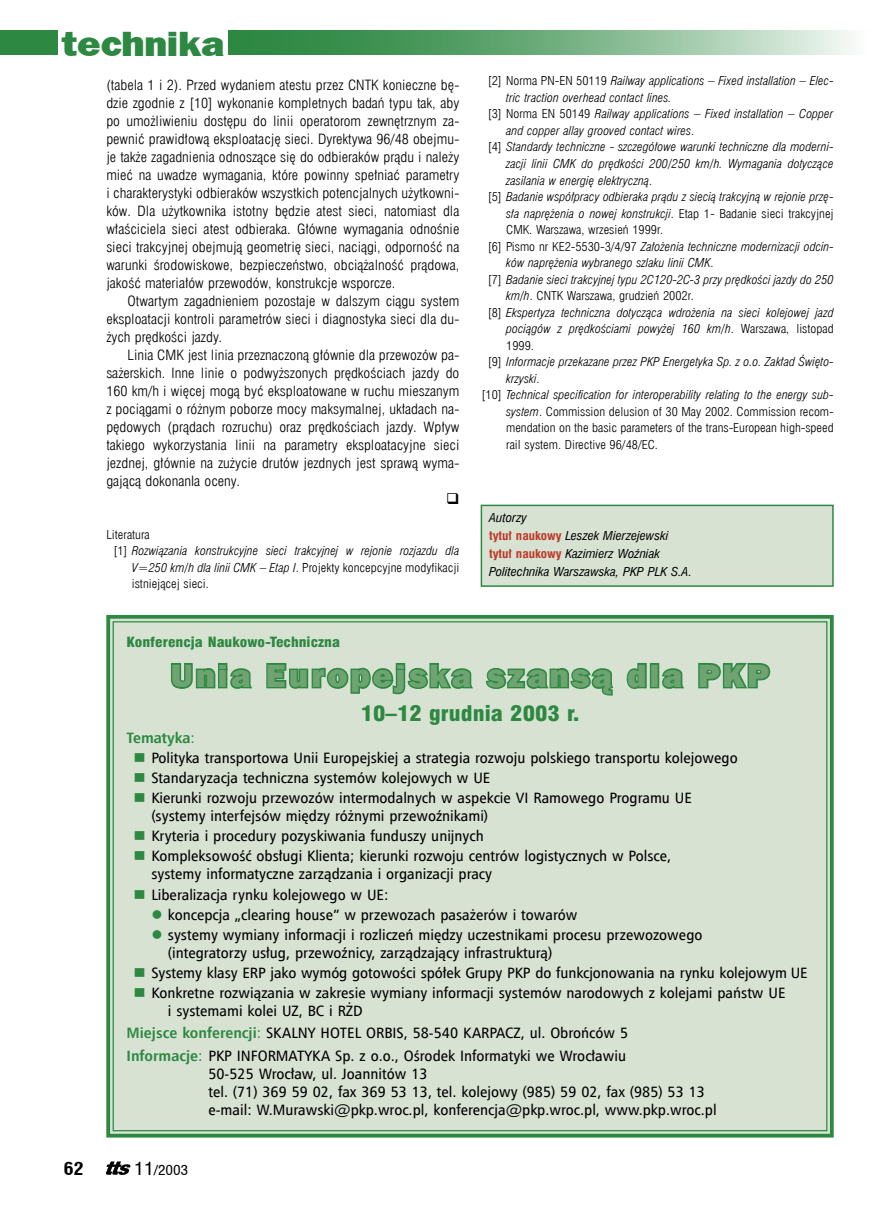
<style>
.page{position:relative;width:872px;height:1212px;background:#fff}
.page>*{position:absolute;margin:0;border:0;box-sizing:border-box;transform-origin:0 0}
.t1{font:36px "Frankfurt Goth Hvypl";color:#2d8842;scale:1.1 1}
.tytuł_świat_duży{font:33px "Frankfurt Goth Hvypl";letter-spacing:.1em;color:#6fa472}
.tytuł1{font:21px "Swis 721 Blk Cn EU Normal";color:#2d8842;scale:1.1 1}
.t2{font:700 18px "Switzerland Condpl";color:#000;scale:1.1 1}
.tekst{font:15px/18px "Humnst 777 Cn EU Normal";color:#000;scale:1.1 1}
.a{font:15px "Humnst 777 Cn EU Normal";color:#000;scale:1.1 1}
.tekst-2{font:15px "Humnst 777 Cn EU Bold";color:#2d8842;scale:1.1 1}
.tekst-3{font:13.8px/18px "Swis 721 Lt Cn EU Normal";color:#000;text-align:justify;scale:1.1 1}
.tytuł1-2{font:13.8px "Swis 721 Blk Cn EU Normal";color:#2d8842;scale:1.1 1}
.t3{font:13.8px "Switzerland Condpl";color:#000;scale:1.1 1}
.literatura{font:12px/16.5px "Swis 721 Lt Cn EU Italic";color:#000;scale:1.1 1}
.literatura-2{font:12px/16.5px "Swis 721 Lt Cn EU Normal";color:#000;text-align:justify;scale:1.1 1}
.autor_stopka{font:12px "Swis 721 Cn EU Italic";color:#000;scale:1.1 1}
.s1{font-family:"Swis 721 Lt Cn EU Normal"}
.s2{font-family:"Swis 721 Lt Cn EU Italic"}
.s3{font-family:"Swis 721 Cn EU Bold";color:#bc3a28}
.s4{font-family:"Humnst 777 Cn EU Normal"}
.s5{color:#2d8842}
.s6{font-family:"Humnst 777 Cn EU Bold";color:#2d8842}
.s7{font-size:18px}
</style>
<div class="page">
<div style="left:0;top:30px;width:57px;height:25px;background:#2d8842"></div>
<svg style="left:228px;top:30px;width:624px;height:25px;background:#77b184"></svg>
<svg style="left:106px;top:1161px;width:24px;height:14px"></svg>
<div style="left:481px;top:505px;width:352px;height:81px;background:#d8e2d3"></div>
<div style="left:480px;top:505px;width:353px;height:82px;border:2px solid #2d8842"></div>
<div style="left:106px;top:614px;width:728px;height:524px;background:#d8e2d3"></div>
<h1 class="t1" style="left:62px;top:21px;width:149px">technika</h1>
<p class="tekst-3" style="left:106px;top:76px;width:322px">(tabela 1 i 2). Przed wydaniem atestu przez CNTK konieczne bę&shy;dzie zgodnie z [10] wykonanie kompletnych badań typu tak, aby po umożliwieniu dostępu do linii operatorom zewnętrznym za&shy;pewnić prawidłową eksploatację sieci. Dyrektywa 96/48 obejmu&shy;je także zagadnienia odnoszące się do odbieraków prądu i należy mieć na uwadze wymagania, które powinny spełniać parametry i charakterystyki odbieraków wszystkich potencjalnych użytkowni&shy;ków. Dla użytkownika istotny będzie atest sieci, natomiast dla właściciela sieci atest odbieraka. Główne wymagania odnośnie sieci trakcyjnej obejmują geometrię sieci, naciągi, odporność na warunki środowiskowe, bezpieczeństwo, obciążalność prądowa, jakość materiałów przewodów, konstrukcje wsporcze.</p>
<p class="tekst-3" style="left:106px;top:292px;width:322px;text-indent:21px">Otwartym zagadnieniem pozostaje w dalszym ciągu system eksploatacji kontroli parametrów sieci i diagnostyka sieci dla du&shy;żych prędkości jazdy.</p>
<p class="tekst-3" style="left:106px;top:346px;width:322px;text-indent:21px">Linia CMK jest linia przeznaczoną głównie dla przewozów pa&shy;sażerskich. Inne linie o podwyższonych prędkościach jazdy do 160 km/h i więcej mogą być eksploatowane w ruchu mieszanym z pociągami o różnym poborze mocy maksymalnej, układach na&shy;pędowych (prądach rozruchu) oraz prędkościach jazdy. Wpływ takiego wykorzystania linii na parametry eksploatacyjne sieci jezdnej, głównie na zużycie drutów jezdnych jest sprawą wyma&shy;gającą dokonanIa oceny.</p>
<p class="literatura-2" style="left:106px;top:526px;width:41px">Literatura</p>
<p class="literatura" style="left:132px;top:543px;width:299px;text-align:justify;text-indent:-18px"><span class="s1">[1]</span> Rozwiązania konstrukcyjne sieci trakcyjnej w rejonie rozjazdu dla V=250 km/h dla linii CMK – Etap I<span class="s1">. Projekty koncepcyjne modyfikacji istniejącej sieci.</span></p>
<p class="literatura" style="left:506px;top:73px;width:299px;text-indent:-18px"><span class="s1">[2] Norma PN-EN 50119</span> Railway applications – Fixed installation – Elec&shy;tric traction overhead contact lines.</p>
<p class="literatura" style="left:506px;top:106px;width:299px;text-indent:-18px"><span class="s1">[3] Norma EN 50149</span> Railway applications – Fixed installation – Copper and copper allay grooved contact wires<span class="s1">.</span></p>
<p class="literatura" style="left:506px;top:139px;width:299px;text-align:justify;text-indent:-18px"><span class="s1">[4]</span> Standardy techniczne - szczegółowe warunki techniczne dla moderni&shy;zacji linii CMK do prędkości 200/250 km/h. Wymagania dotyczące zasilania w energię elektryczną<span class="s1">.</span></p>
<p class="literatura" style="left:506px;top:189px;width:299px;text-align:justify;text-indent:-18px"><span class="s1">[5]</span> Badanie współpracy odbieraka prądu z siecią trakcyjną w rejonie przę&shy;sła naprężenia o nowej konstrukcji<span class="s1">. Etap 1- Badanie sieci trakcyjnej CMK. Warszawa, wrzesień 1999r.</span></p>
<p class="literatura" style="left:506px;top:238px;width:299px;text-indent:-18px"><span class="s1">[6] Pismo nr KE2-5530-3/4/97</span> Założenia techniczne modernizacji odcin&shy;ków naprężenia wybranego szlaku linii CMK<span class="s1">.</span></p>
<p class="literatura" style="left:506px;top:271px;width:299px;text-indent:-18px"><span class="s1">[7]</span> Badanie sieci trakcyjnej typu 2C120-2C-3 przy prędkości jazdy do 250 km/h<span class="s1">. CNTK Warszawa, grudzień 2002r.</span></p>
<p class="literatura" style="left:506px;top:304px;width:299px;text-align:justify;text-indent:-18px"><span class="s1">[8]</span> Ekspertyza techniczna dotycząca wdrożenia na sieci kolejowej jazd pociągów z prędkościami powyżej 160 km/h<span class="s1">. Warszawa, listopad 1999.</span></p>
<p class="literatura" style="left:506px;top:354px;width:299px;text-indent:-18px"><span class="s1">[9]</span> Informacje przekazane przez PKP Energetyka Sp. z o.o. Zakład Święto&shy;krzyski<span class="s1">.</span></p>
<p class="literatura-2" style="left:506px;top:387px;width:299px;text-indent:-25px">[10] <span class="s2">Technical specification for interoperability relating to the energy sub&shy;system</span>. Commission delusion of 30 May 2002. Commission recom&shy;mendation on the basic parameters of the trans-European high-speed rail system. Directive 96/48/EC.</p>
<p class="autor_stopka" style="left:489px;top:510px;width:36px">Autorzy</p>
<p class="autor_stopka" style="left:489px;top:528px;width:164px"><span class="s3">tytuł naukowy</span> Leszek Mierzejewski</p>
<p class="autor_stopka" style="left:489px;top:546px;width:157px"><span class="s3">tytuł naukowy</span> Kazimierz Woźniak</p>
<p class="autor_stopka" style="left:489px;top:564px;width:186px">Politechnika Warszawska, PKP PLK S.A.</p>
<p class="tytuł1-2" style="left:127px;top:634px;width:195px">Konferencja Naukowo-Techniczna</p>
<p class="tytuł_świat_duży" style="left:171px;top:655px;width:599px">Unia Europejska szansą dla PKP</p>
<p class="tytuł1" style="left:361px;top:700px;width:200px">10–12 grudnia 2003 r.</p>
<p class="tekst-2" style="left:127px;top:728px;width:64px">Tematyka<span class="s4">:</span></p>
<p class="tekst" style="left:133px;top:749px;width:551px"><span class="s5">■</span> Polityka transportowa Unii Europejskiej a strategia rozwoju polskiego transportu kolejowego</p>
<p class="tekst" style="left:133px;top:769px;width:326px"><span class="s5">■</span> Standaryzacja techniczna systemów kolejowych w UE</p>
<p class="tekst" style="left:151px;top:789px;width:493px;text-indent:-18px"><span class="s5">■</span> Kierunki rozwoju przewozów intermodalnych w aspekcie VI Ramowego Programu UE (systemy interfejsów między różnymi przewoźnikami)</p>
<p class="tekst" style="left:133px;top:827px;width:320px"><span class="s5">■</span> Kryteria i procedury pozyskiwania funduszy unijnych</p>
<p class="tekst" style="left:151px;top:847px;width:474px;text-indent:-18px"><span class="s5">■</span> Kompleksowość obsługi Klienta; kierunki rozwoju centrów logistycznych w Polsce, systemy informatyczne zarządzania i organizacji pracy</p>
<p class="tekst" style="left:133px;top:885px;width:233px"><span class="s5">■</span> Liberalizacja rynku kolejowego w UE:</p>
<p class="tekst" style="left:151px;top:905px;width:389px"><span class="s5">●</span> koncepcja „clearing house” w przewozach pasażerów i towarów</p>
<p class="tekst" style="left:151px;top:925px;width:502px"><span class="s5">●</span> systemy wymiany informacji i rozliczeń między uczestnikami procesu przewozowego</p>
<p class="tekst" style="left:168px;top:943px;width:351px">(integratorzy usług, przewoźnicy, zarządzający infrastrukturą)</p>
<p class="tekst" style="left:133px;top:964px;width:614px"><span class="s5">■</span> Systemy klasy ERP jako wymóg gotowości spółek Grupy PKP do funkcjonowania na rynku kolejowym UE</p>
<p class="tekst" style="left:168px;top:984px;width:563px;text-indent:-34px"><span class="s5">■</span> Konkretne rozwiązania w zakresie wymiany informacji systemów narodowych z kolejami państw UE i systemami kolei UZ, BC i RŻD</p>
<p class="tekst" style="left:127px;top:1024px;width:457px"><span class="s6">Miejsce konferencji</span><span class="s5">:</span> SKALNY HOTEL ORBIS, 58-540 KARPACZ, ul. Obrońców 5</p>
<p class="tekst" style="left:127px;top:1046px;width:455px"><span class="s6">Informacje</span><span class="s5">:</span> PKP INFORMATYKA Sp. z o.o., Ośrodek Informatyki we Wrocławiu</p>
<p class="tekst" style="left:208px;top:1064px;width:201px">50-525 Wrocław, ul. Joannitów 13</p>
<p class="a" style="left:208px;top:1082px;width:453px">tel. (71) 369 59 02, fax 369 53 13, tel. kolejowy (985) 59 02, fax (985) 53 13</p>
<p class="a" style="left:208px;top:1100px;width:463px">e-mail: W.Murawski@pkp.wroc.pl, konferencja@pkp.wroc.pl, www.pkp.wroc.pl</p>
<h3 class="t2" style="left:64px;top:1157px;width:19px">62</h3>
<p class="t3" style="left:134px;top:1160px;width:51px"><span class="s7">11</span>/2003</p>
</div>
